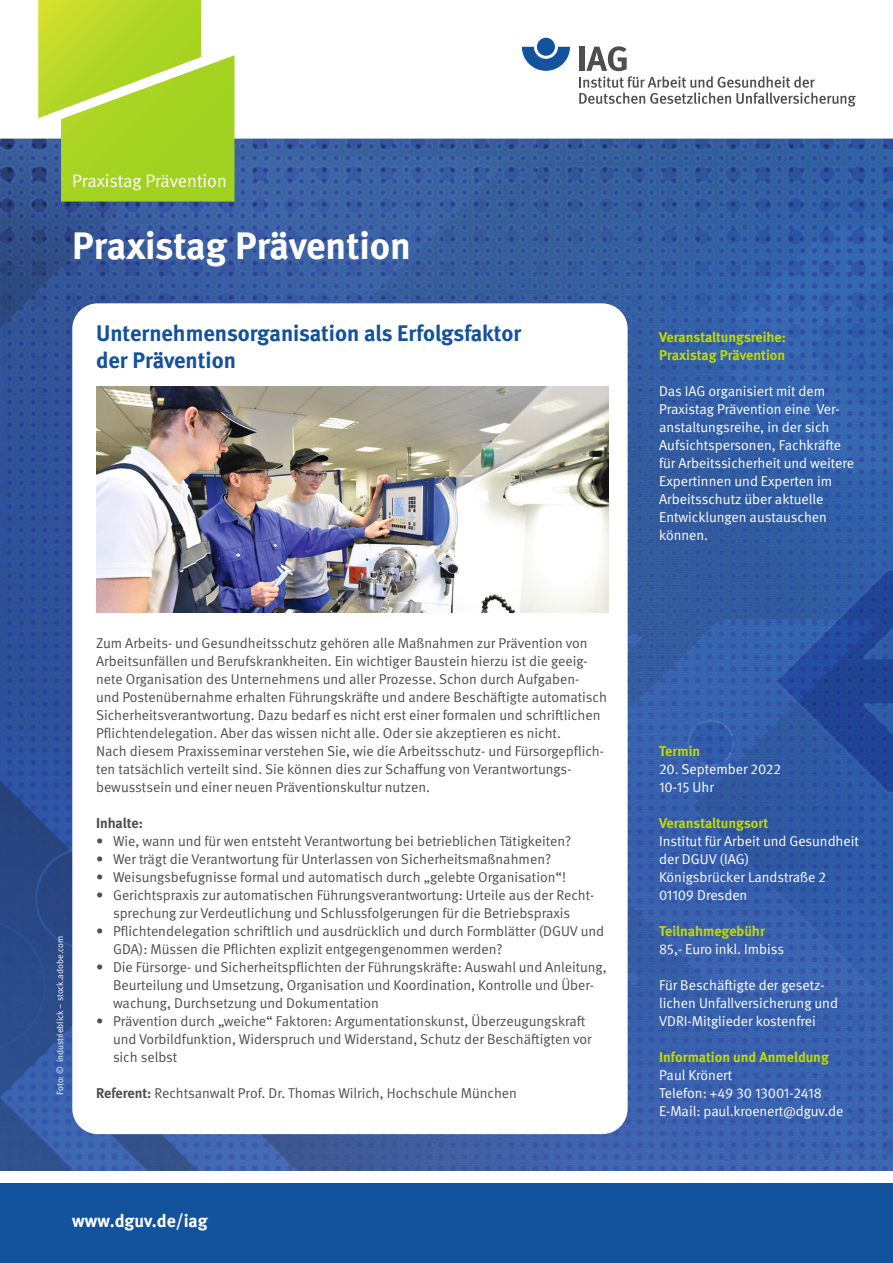
<style>
.page{position:relative;width:893px;height:1263px;background:#fff}
.page>*{position:absolute;margin:0;border:0;box-sizing:border-box;transform-origin:0 0}
.Ü2{font:700 38.25px "DGUV Meta";color:#fff}
.t1{font:700 22.5px/27px "DGUV Meta";color:#13529c}
.Ü2-2{font:18px "DGUV Meta";color:#fff}
.t2{font:700 18px "DGUV Meta";color:#fff}
.t3{font:14.25px/18px "DGUV Meta";color:#4f4f4f}
.t4{font:14.25px/18px "DGUV Meta";color:#fff}
.t5{font:700 14.25px "DGUV Meta";color:#bfd903}
.t6{font:700 14.25px "DGUV Meta";letter-spacing:-.01em;color:#4f4f4f}
.t7{font:9px "DGUV Meta";color:#fff}
.s1{font-weight:700}
</style>
<div class="page">
<img style="left:0;top:82px;width:893px;height:1088px">
<svg style="left:38px;top:0;width:196px;height:201px;background:#afd43e"></svg>
<div style="left:72px;top:303px;width:556px;height:831px;background:#fff;border-radius:26px"></div>
<svg style="left:522px;top:47px;width:48px;height:24px"></svg>
<div style="left:537px;top:38px;width:18px;height:18px;background:#13529c;border-radius:50%"></div>
<svg style="left:579px;top:46px;width:277px;height:61px"></svg>
<div style="left:0;top:1183px;width:893px;height:80px;background:#13529c"></div>
<img style="left:96px;top:387px;width:512px;height:225px">
<p class="Ü2-2" style="left:72px;top:170px;width:156px">Praxistag Prävention</p>
<p class="Ü2" style="left:72px;top:223px;width:340px">Praxistag Prävention</p>
<p class="t1" style="left:96px;top:320px;width:427px">Unternehmensorganisation als Erfolgsfaktor der Prävention</p>
<p class="t5" style="left:659px;top:329px;width:128px">Veranstaltungsreihe:</p>
<p class="t5" style="left:659px;top:347px;width:128px">Praxistag Prävention</p>
<p class="t4" style="left:659px;top:382px;width:197px">Das IAG organisiert mit dem<br>Praxistag Prävention eine Ver&shy;anstaltungsreihe, in der sich<br>Aufsichtspersonen, Fachkräfte für Arbeitssicherheit und weitere<br>Expertinnen und Experten im<br>Arbeitsschutz über aktuelle<br>Entwicklungen austauschen können.</p>
<p class="t7" style="left:55px;top:1095px;width:161px;rotate:-90deg">Foto: © industrieblick – stock.adobe.com</p>
<p class="t3" style="left:96px;top:634px;width:512px">Zum Arbeits- und Gesundheitsschutz gehören alle Maßnahmen zur Prävention von Arbeitsunfällen und Berufskrankheiten. Ein wichtiger Baustein hierzu ist die geeig&shy;nete Organisation des Unternehmens und aller Prozesse. Schon durch Aufgaben-<br>und Postenübernahme erhalten Führungskräfte und andere Beschäftigte automatisch Sicherheitsverantwortung. Dazu bedarf es nicht erst einer formalen und schriftlichen Pflichtendelegation. Aber das wissen nicht alle. Oder sie akzeptieren es nicht.<br>Nach diesem Praxisseminar verstehen Sie, wie die Arbeitsschutz- und Fürsorgepflich&shy;ten tatsächlich verteilt sind. Sie können dies zur Schaffung von Verantwortungs&shy;bewusstsein und einer neuen Präventionskultur nutzen.</p>
<p class="t6" style="left:96px;top:815px;width:48px">Inhalte:</p>
<p class="t3" style="left:96px;top:832px;width:477px">• Wie, wann und für wen entsteht Verantwortung bei betrieblichen Tätigkeiten?</p>
<p class="t3" style="left:96px;top:850px;width:457px">• Wer trägt die Verantwortung für Unterlassen von Sicherheitsmaßnahmen?</p>
<p class="t3" style="left:96px;top:868px;width:471px">• Weisungsbefugnisse formal und automatisch durch „gelebte Organisation“!</p>
<p class="t3" style="left:96px;top:886px;width:500px;text-align:center">• Gerichtspraxis zur automatischen Führungsverantwortung: Urteile aus der Recht&shy;sprechung zur Verdeutlichung und Schlussfolgerungen für die Betriebspraxis</p>
<p class="t3" style="left:113px;top:922px;width:493px;text-indent:-17px">• Pflichtendelegation schriftlich und ausdrücklich und durch Formblätter (DGUV und<br>GDA): Müssen die Pflichten explizit entgegengenommen werden?</p>
<p class="t3" style="left:113px;top:958px;width:495px;text-indent:-17px">• Die Fürsorge- und Sicherheitspflichten der Führungskräfte: Auswahl und Anleitung,<br>Beurteilung und Umsetzung, Organisation und Koordination, Kontrolle und Über&shy;wachung, Durchsetzung und Dokumentation</p>
<p class="t3" style="left:113px;top:1012px;width:480px;text-indent:-17px">• Prävention durch „weiche“ Faktoren: Argumentationskunst, Überzeugungskraft und Vorbildfunktion, Widerspruch und Widerstand, Schutz der Beschäftigten vor sich selbst</p>
<p class="t3" style="left:96px;top:1084px;width:422px"><span class="s1">Referent:</span> Rechtsanwalt Prof. Dr. Thomas Wilrich, Hochschule München</p>
<p class="t2" style="left:72px;top:1210px;width:137px">www.dguv.de/iag</p>
<p class="t5" style="left:659px;top:743px;width:43px">Termin</p>
<p class="t4" style="left:659px;top:760px;width:123px">20. September 2022</p>
<p class="t4" style="left:659px;top:778px;width:56px">10-15 Uhr</p>
<p class="t5" style="left:659px;top:815px;width:111px">Veranstaltungsort</p>
<p class="t4" style="left:659px;top:832px;width:201px">Institut für Arbeit und Gesundheit der DGUV (IAG)<br>Königsbrücker Landstraße 2<br>01109 Dresden</p>
<p class="t5" style="left:659px;top:923px;width:107px">Teilnahmegebühr</p>
<p class="t4" style="left:659px;top:940px;width:126px">85,- Euro inkl. Imbiss</p>
<p class="t4" style="left:659px;top:976px;width:180px">Für Beschäftigte der gesetz&shy;lichen Unfallversicherung und<br>VDRI-Mitglieder kostenfrei</p>
<p class="t5" style="left:659px;top:1049px;width:171px">Information und Anmeldung</p>
<p class="t4" style="left:659px;top:1066px;width:75px">Paul Krönert</p>
<p class="t4" style="left:659px;top:1084px;width:164px">Telefon: +49 30 13001-2418</p>
<p class="t4" style="left:659px;top:1102px;width:186px">E-Mail: paul.kroenert@dguv.de</p>
</div>
